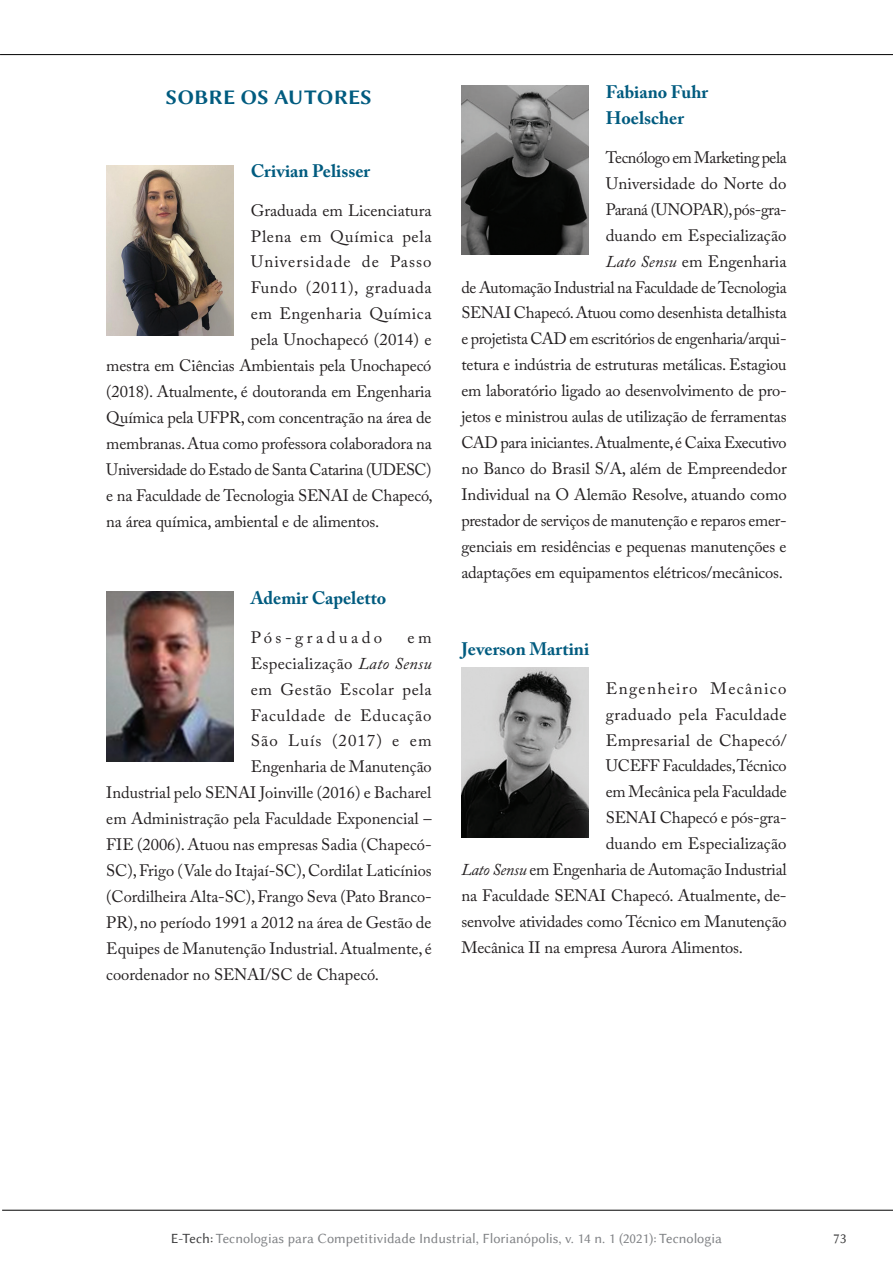
<style>
.page{position:relative;width:893px;height:1263px;background:#fff}
.page>*{position:absolute;margin:0;border:0;box-sizing:border-box;transform-origin:0 0}
.t1{font:21px "Lin Biolinum B";letter-spacing:.005em;color:#005b7f}
.t2{font:700 18px/26px "Adobe Caslon Pro";color:#005b7f}
.t3{font:16.5px/26px "Adobe Caslon Pro";letter-spacing:-.01em;color:#231f20;text-align:right}
.t4{font:16.5px "Adobe Caslon Pro";letter-spacing:.015em;color:#231f20}
.t5{font:16.5px "Adobe Caslon Pro";letter-spacing:.025em;color:#231f20}
.t6{font:16.5px "Adobe Caslon Pro";letter-spacing:.035em;color:#231f20}
.t7{font:16.5px "Adobe Caslon Pro";letter-spacing:.06em;color:#231f20}
.t8{font:16.5px "Adobe Caslon Pro";letter-spacing:.04em;color:#231f20}
.t9{font:16.5px "Adobe Caslon Pro";letter-spacing:.045em;color:#231f20}
.t10{font:16.5px "Adobe Caslon Pro";letter-spacing:.08em;color:#231f20}
.t11{font:16.5px "Adobe Caslon Pro";letter-spacing:.205em;color:#231f20}
.t12{font:14.25px "Lin Biolinum";color:#808285}
.t13{font:14.25px "Lin Biolinum";color:#3e3e3f}
.s1{font-style:italic}
.s2{color:#3e3e3f}
</style>
<div class="page">
<hr style="left:2px;top:1210px;width:891px;height:1px;background:#000">
<hr style="left:0;top:54px;width:893px;height:1px;background:#000">
<img style="left:106px;top:166px;width:128px;height:170px">
<img style="left:106px;top:591px;width:128px;height:170px">
<img style="left:461px;top:85px;width:128px;height:170px">
<img style="left:461px;top:668px;width:128px;height:169px">
<p class="t1" style="left:166px;top:82px;width:208px">SOBRE OS AUTORES</p>
<p class="t2" style="left:251px;top:158px;width:121px">Crivian Pelisser</p>
<p class="t3" style="left:251px;top:197px;width:182px">Graduada em Licenciatura</p>
<p class="t6" style="left:251px;top:226px;width:182px">Plena em Química pela</p>
<p class="t7" style="left:251px;top:252px;width:182px">Universidade de Passo</p>
<p class="t6" style="left:251px;top:278px;width:182px">Fundo (2011), graduada</p>
<p class="t5" style="left:251px;top:304px;width:182px">em Engenharia Química</p>
<p class="t3" style="left:251px;top:327px;width:182px">pela Unochapecó (2014) e</p>
<p class="t3" style="left:106px;top:352px;width:327px">mestra em Ciências Ambientais pela Unochapecó</p>
<p class="t3" style="left:106px;top:378px;width:327px">(2018). Atualmente, é doutoranda em Engenharia</p>
<p class="t3" style="left:106px;top:404px;width:327px">Química pela UFPR, com concentração na área de</p>
<p class="t3" style="left:106px;top:430px;width:327px">membranas. Atua como professora colaboradora na</p>
<p class="t3" style="left:106px;top:456px;width:327px">Universidade do Estado de Santa Catarina (UDESC)</p>
<p class="t3" style="left:106px;top:482px;width:328px">e na Faculdade de Tecnologia SENAI de Chapecó,</p>
<p class="t3" style="left:106px;top:508px;width:275px">na área química, ambiental e de alimentos.</p>
<p class="t2" style="left:251px;top:585px;width:137px">Ademir Capeletto</p>
<p class="t11" style="left:251px;top:627px;width:133px">Pós-graduado</p>
<p class="t3" style="left:407px;top:624px;width:26px">em</p>
<p class="t4" style="left:251px;top:653px;width:182px">Especialização <span class="s1">Lato Sensu</span></p>
<p class="t8" style="left:251px;top:679px;width:182px">em Gestão Escolar pela</p>
<p class="t9" style="left:251px;top:705px;width:182px">Faculdade de Educação</p>
<p class="t7" style="left:251px;top:731px;width:182px">São Luís (2017) e em</p>
<p class="t3" style="left:251px;top:754px;width:182px">Engenharia de Manutenção</p>
<p class="t3" style="left:106px;top:780px;width:327px">Industrial pelo SENAI Joinville (2016) e Bacharel</p>
<p class="t3" style="left:106px;top:805px;width:327px">em Administração pela Faculdade Exponencial –</p>
<p class="t3" style="left:106px;top:831px;width:327px">FIE (2006). Atuou nas empresas Sadia (Chapecó-</p>
<p class="t3" style="left:106px;top:857px;width:327px">SC), Frigo (Vale do Itajaí-SC), Cordilat Laticínios</p>
<p class="t3" style="left:106px;top:883px;width:327px">(Cordilheira Alta-SC), Frango Seva (Pato Branco-</p>
<p class="t3" style="left:106px;top:909px;width:327px">PR), no período 1991 a 2012 na área de Gestão de</p>
<p class="t3" style="left:106px;top:935px;width:327px">Equipes de Manutenção Industrial. Atualmente, é</p>
<p class="t3" style="left:106px;top:961px;width:274px">coordenador no SENAI/SC de Chapecó.</p>
<p class="t2" style="left:606px;top:79px;width:104px">Fabiano Fuhr<br>Hoelscher</p>
<p class="t3" style="left:461px;top:144px;width:327px">Tecnólogo em Marketing pela<br>Universidade do Norte do<br>Paraná (UNOPAR), pós-gra-<br>duando em Especialização<br><span class="s1">Lato Sensu</span> em Engenharia<br>de Automação Industrial na Faculdade de Tecnologia SENAI Chapecó. Atuou como desenhista detalhista e projetista CAD em escritórios de engenharia/arqui&shy;tetura e indústria de estruturas metálicas. Estagiou em laboratório ligado ao desenvolvimento de pro&shy;jetos e ministrou aulas de utilização de ferramentas CAD para iniciantes. Atualmente, é Caixa Executivo no Banco do Brasil S/A, além de Empreendedor Individual na O Alemão Resolve, atuando como prestador de serviços de manutenção e reparos emer&shy;genciais em residências e pequenas manutenções e adaptações em equipamentos elétricos/mecânicos.</p>
<p class="t2" style="left:461px;top:636px;width:129px">Jeverson Martini</p>
<p class="t10" style="left:606px;top:678px;width:182px">Engenheiro Mecânico</p>
<p class="t5" style="left:606px;top:704px;width:182px">graduado pela Faculdade</p>
<p class="t4" style="left:606px;top:730px;width:182px">Empresarial de Chapecó/</p>
<p class="t3" style="left:606px;top:753px;width:182px">UCEFF Faculdades, Técnico</p>
<p class="t3" style="left:606px;top:779px;width:182px">em Mecânica pela Faculdade</p>
<p class="t3" style="left:606px;top:805px;width:182px">SENAI Chapecó e pós-gra-</p>
<p class="t3" style="left:606px;top:830px;width:182px">duando em Especialização</p>
<p class="t3" style="left:461px;top:856px;width:327px"><span class="s1">Lato Sensu</span> em Engenharia de Automação Industrial</p>
<p class="t3" style="left:461px;top:882px;width:327px">na Faculdade SENAI Chapecó. Atualmente, de-</p>
<p class="t3" style="left:461px;top:908px;width:327px">senvolve atividades como Técnico em Manutenção</p>
<p class="t3" style="left:461px;top:934px;width:283px">Mecânica II na empresa Aurora Alimentos.</p>
<p class="t12" style="left:171px;top:1230px;width:553px"><span class="s2">E-Tech:</span> Tecnologias para Competitividade Industrial, Florianópolis, v. 14 n. 1 (2021): Tecnologia</p>
<p class="t13" style="left:833px;top:1230px;width:15px">73</p>
</div>
